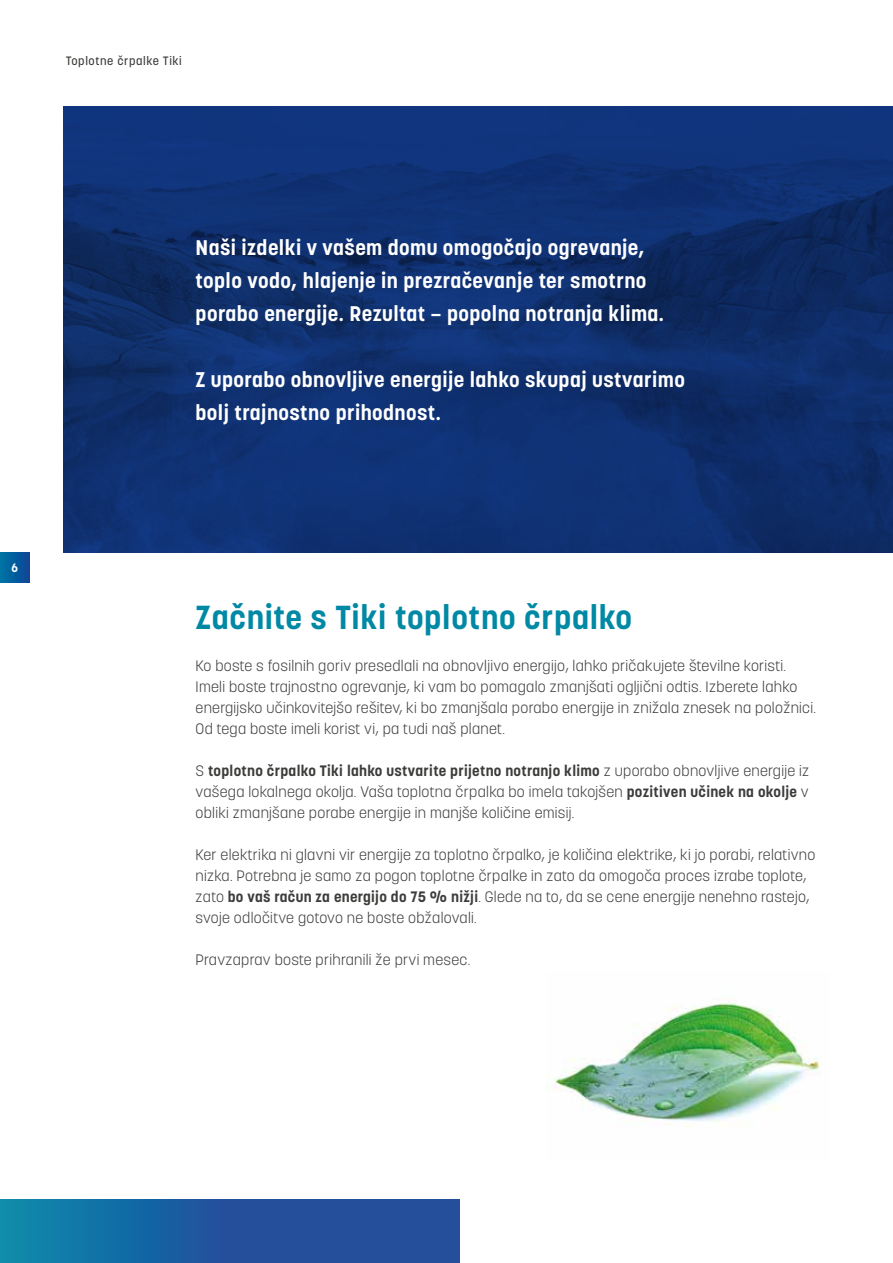
<style>
.page{position:relative;width:893px;height:1263px;background:#fff}
.page>*{position:absolute;margin:0;border:0;box-sizing:border-box;transform-origin:0 0}
.t1{font:700 33px "Korolev";letter-spacing:.02em;color:#0089a4}
.t2{font:700 21px/33px "Korolev";letter-spacing:.02em;color:#fff}
.t3{font:300 15px/21px "Korolev";letter-spacing:.02em;color:#3c3c3b}
.t4{font:500 12px "Korolev";letter-spacing:.05em;color:#3c3c3b}
.t5{font:700 12px "Korolev";color:#fff}
.s1{font-weight:700}
</style>
<div class="page">
<img style="left:64px;top:106px;width:829px;height:447px">
<svg style="left:0;top:1199px;width:459px;height:64px;background:#1d5d9f"></svg>
<img style="left:547px;top:1003px;width:276px;height:124px">
<div style="left:0;top:553px;width:30px;height:30px;background:linear-gradient(to right,#0075a4,#0f4697)"></div>
<p class="t4" style="left:66px;top:53px;width:117px">Toplotne črpalke Tiki</p>
<p class="t5" style="left:12px;top:560px;width:8px">6</p>
<h2 class="t2" style="left:196px;top:231px;width:470px">Naši izdelki v vašem domu omogočajo ogrevanje, toplo vodo, hlajenje in prezračevanje ter smotrno porabo energije. Rezultat – popolna notranja klima.</h2>
<h2 class="t2" style="left:196px;top:363px;width:491px">Z uporabo obnovljive energije lahko skupaj ustvarimo bolj trajnostno prihodnost.</h2>
<h1 class="t1" style="left:196px;top:596px;width:438px">Začnite s Tiki toplotno črpalko</h1>
<p class="t3" style="left:196px;top:655px;width:622px">Ko boste s fosilnih goriv presedlali na obnovljivo energijo, lahko pričakujete številne koristi.<br>Imeli boste trajnostno ogrevanje, ki vam bo pomagalo zmanjšati ogljični odtis. Izberete lahko energijsko učinkovitejšo rešitev, ki bo zmanjšala porabo energije in znižala znesek na položnici.<br>Od tega boste imeli korist vi, pa tudi naš planet.</p>
<p class="t3" style="left:196px;top:760px;width:615px;text-align:justify">S <span class="s1">toplotno črpalko Tiki lahko ustvarite prijetno notranjo klimo</span> z uporabo obnovljive energije iz vašega lokalnega okolja. Vaša toplotna črpalka bo imela takojšen <span class="s1">pozitiven učinek na okolje</span> v obliki zmanjšane porabe energije in manjše količine emisij.</p>
<p class="t3" style="left:196px;top:844px;width:621px">Ker elektrika ni glavni vir energije za toplotno črpalko, je količina elektrike, ki jo porabi, relativno nizka. Potrebna je samo za pogon toplotne črpalke in zato da omogoča proces izrabe toplote, zato <span class="s1">bo vaš račun za energijo do 75 % nižji</span>. Glede na to, da se cene energije nenehno rastejo, svoje odločitve gotovo ne boste obžalovali.</p>
<p class="t3" style="left:196px;top:949px;width:276px">Pravzaprav boste prihranili že prvi mesec.</p>
</div>
